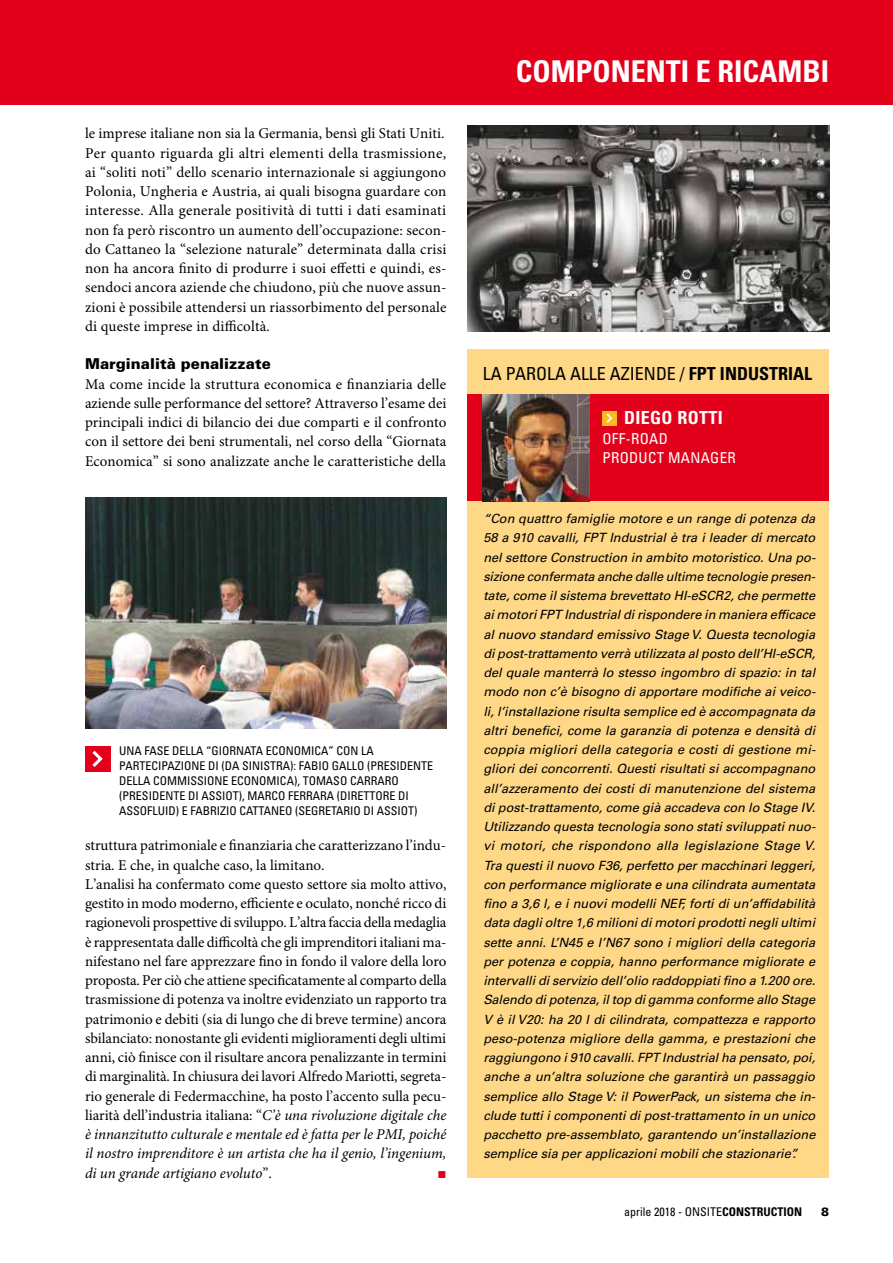
<style>
.page{position:relative;width:893px;height:1263px;background:#fff}
.page>*{position:absolute;margin:0;border:0;box-sizing:border-box;transform-origin:0 0}
.t1{font:700 condensed 30px "Univers LT Std";color:#fff}
.t2{font:condensed 18px "Univers LT Std";color:#000}
.t3{font:700 condensed 18px "Univers LT Std";letter-spacing:.02em;color:#fff}
.t4{font:15px/19.2px "Minion Pro";letter-spacing:-.005em;color:#000}
.t5{font:900 15px "Univers LT Std";color:#000}
.t6{font:condensed 15px/19.5px "Univers LT Std";letter-spacing:.02em;color:#fff}
.t7{font:15px "Arial";color:#e2001a}
.t8{font:italic 12.75px/19.2px "Univers LT Std";color:#000;text-align:justify}
.t9{font:condensed 12px/15px "Univers LT Std";color:#000}
.t10{font:900 12px "Univers LT Std";color:#000}
.s1{font-style:italic}
.s2{font-weight:700}
</style>
<div class="page">
<div style="left:0;top:0;width:893px;height:105px;background:#e2001a"></div>
<div style="left:468px;top:350px;width:361px;height:828px;background:#fed787"></div>
<div style="left:468px;top:395px;width:361px;height:106px;background:#e2001a"></div>
<img style="left:483px;top:395px;width:106px;height:106px">
<div style="left:602px;top:411px;width:15px;height:14px;background:#fabc20"></div>
<svg style="left:607px;top:413px;width:5px;height:10px"></svg>
<img style="left:85px;top:497px;width:361px;height:232px">
<div style="left:85px;top:746px;width:25px;height:25px;background:#e2001a"></div>
<svg style="left:92px;top:751px;width:11px;height:16px"></svg>
<img style="left:468px;top:125px;width:361px;height:207px">
<p class="t4" style="left:85px;top:125px;width:363px">le imprese italiane non sia la Germania, bensì gli Stati Uniti.<br>Per quanto riguarda gli altri elementi della trasmissione, ai “soliti noti” dello scenario internazionale si aggiungono Polonia, Ungheria e Austria, ai quali bisogna guardare con interesse. Alla generale positività di tutti i dati esaminati non fa però riscontro un aumento dell’occupazione: secon&shy;do Cattaneo la “selezione naturale” determinata dalla crisi non ha ancora finito di produrre i suoi effetti e quindi, es&shy;sendoci ancora aziende che chiudono, più che nuove assun&shy;zioni è possibile attendersi un riassorbimento del personale di queste imprese in difficoltà.</p>
<p class="t5" style="left:85px;top:354px;width:187px">Marginalità penalizzate</p>
<p class="t4" style="left:85px;top:375px;width:363px;text-align:justify">Ma come incide la struttura economica e finanziaria delle aziende sulle performance del settore? Attraverso l’esame dei principali indici di bilancio dei due comparti e il confronto con il settore dei beni strumentali, nel corso della “Giornata Economica” si sono analizzate anche le caratteristiche della</p>
<p class="t9" style="left:119px;top:743px;width:315px">UNA FASE DELLA “GIORNATA ECONOMICA” CON LA PARTECIPAZIONE DI (DA SINISTRA): FABIO GALLO (PRESIDENTE DELLA COMMISSIONE ECONOMICA), TOMASO CARRARO (PRESIDENTE DI ASSIOT), MARCO FERRARA (DIRETTORE DI ASSOFLUID) E FABRIZIO CATTANEO (SEGRETARIO DI ASSIOT)</p>
<p class="t4" style="left:85px;top:837px;width:363px">struttura patrimoniale e finanziaria che caratterizzano l’indu&shy;stria. E che, in qualche caso, la limitano.<br>L’analisi ha confermato come questo settore sia molto attivo, gestito in modo moderno, efficiente e oculato, nonché ricco di ragionevoli prospettive di sviluppo. L’altra faccia della medaglia è rappresentata dalle difficoltà che gli imprenditori italiani ma&shy;nifestano nel fare apprezzare fino in fondo il valore della loro proposta. Per ciò che attiene specificatamente al comparto della trasmissione di potenza va inoltre evidenziato un rapporto tra patrimonio e debiti (sia di lungo che di breve termine) ancora sbilanciato: nonostante gli evidenti miglioramenti degli ultimi anni, ciò finisce con il risultare ancora penalizzante in termini di marginalità. In chiusura dei lavori Alfredo Mariotti, segreta&shy;rio generale di Federmacchine, ha posto l’accento sulla pecu&shy;liarità dell’industria italiana: “<span class="s1">C’è una rivoluzione digitale che è innanzitutto culturale e mentale ed è fatta per le PMI, poiché il nostro imprenditore è un artista che ha il genio, l’ingenium, di un grande artigiano evoluto</span>”.</p>
<p class="t7" style="left:437px;top:1162px;width:11px">■</p>
<h1 class="t1" style="left:516px;top:53px;width:315px">COMPONENTI E RICAMBI</h1>
<p class="t2" style="left:483px;top:362px;width:331px">LA PAROLA ALLE AZIENDE / <span class="s2">FPT INDUSTRIAL</span></p>
<p class="t3" style="left:624px;top:407px;width:100px">DIEGO ROTTI</p>
<p class="t6" style="left:602px;top:429px;width:135px">OFF-ROAD<br>PRODUCT MANAGER</p>
<p class="t8" style="left:483px;top:509px;width:334px">“Con quattro famiglie motore e un range di potenza da 58 a 910 cavalli, FPT Industrial è tra i leader di mercato nel settore Construction in ambito motoristico. Una po&shy;sizione confermata anche dalle ultime tecnologie presen&shy;tate, come il sistema brevettato HI-eSCR2, che permette ai motori FPT Industrial di rispondere in maniera efficace al nuovo standard emissivo Stage V. Questa tecnologia di post-trattamento verrà utilizzata al posto dell’HI-eSCR, del quale manterrà lo stesso ingombro di spazio: in tal modo non c’è bisogno di apportare modifiche ai veico&shy;li, l’installazione risulta semplice ed è accompagnata da altri benefici, come la garanzia di potenza e densità di coppia migliori della categoria e costi di gestione mi&shy;gliori dei concorrenti. Questi risultati si accompagnano all’azzeramento dei costi di manutenzione del sistema di post-trattamento, come già accadeva con lo Stage IV.<br>Utilizzando questa tecnologia sono stati sviluppati nuo&shy;vi motori, che rispondono alla legislazione Stage V.<br>Tra questi il nuovo F36, perfetto per macchinari leggeri, con performance migliorate e una cilindrata aumentata fino a 3,6 l, e i nuovi modelli NEF, forti di un’affidabilità data dagli oltre 1,6 milioni di motori prodotti negli ultimi sette anni. L’N45 e l’N67 sono i migliori della categoria per potenza e coppia, hanno performance migliorate e intervalli di servizio dell’olio raddoppiati fino a 1.200 ore.<br>Salendo di potenza, il top di gamma conforme allo Stage V è il V20: ha 20 l di cilindrata, compattezza e rapporto peso-potenza migliore della gamma, e prestazioni che raggiungono i 910 cavalli. FPT Industrial ha pensato, poi, anche a un’altra soluzione che garantirà un passaggio semplice allo Stage V: il PowerPack, un sistema che in&shy;clude tutti i componenti di post-trattamento in un unico pacchetto pre-assemblato, garantendo un’installazione semplice sia per applicazioni mobili che stazionarie”.</p>
<p class="t9" style="left:624px;top:1204px;width:179px">aprile 2018 - ONSITE<span class="s2">CONSTRUCTION</span></p>
<p class="t10" style="left:821px;top:1204px;width:10px">8</p>
</div>
